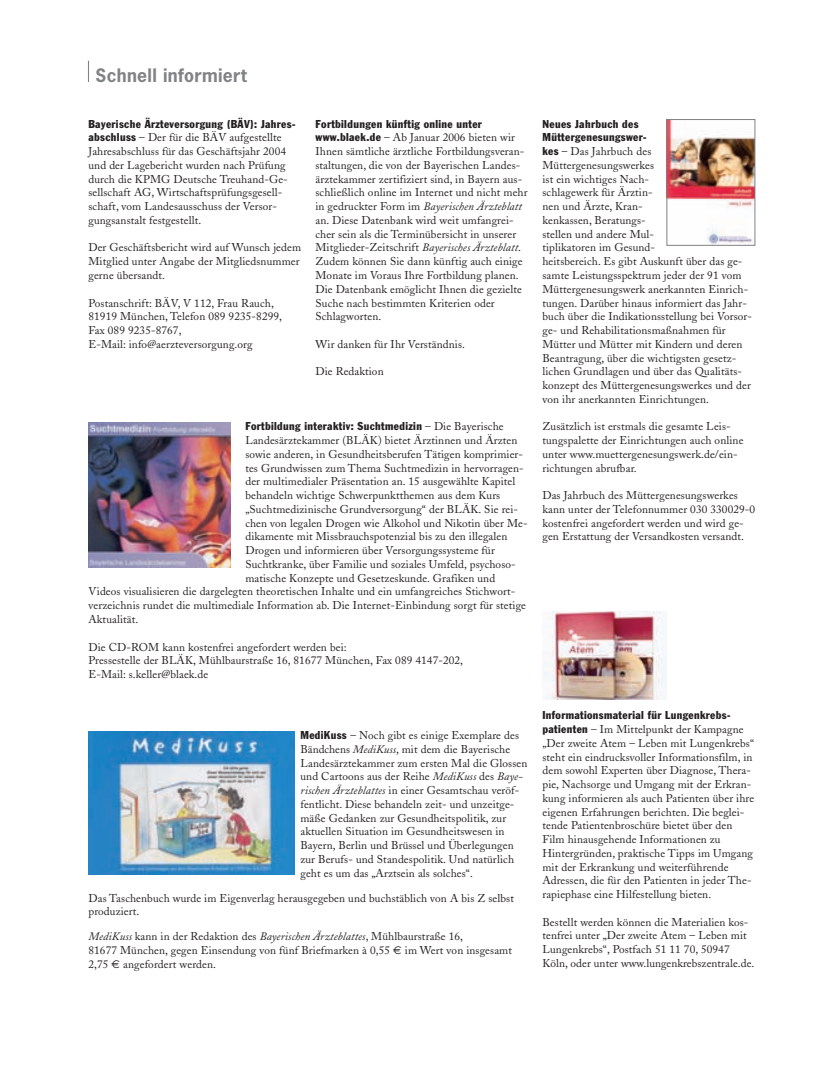
<style>
.page{position:relative;width:837px;height:1085px;background:#fff}
.page>*{position:absolute;margin:0;border:0;box-sizing:border-box;transform-origin:0 0}
.t1{font:700 17.5px "News Gothic";letter-spacing:.02em;color:#808285}
.t2{font:11.25px/13.8px "Adobe Caslon";letter-spacing:.01em;color:#231f20}
.t3{font:condensed 11.25px/13.8px "Franklin Gothic";letter-spacing:.03em;color:#231f20}
.s1{font-family:"Franklin Gothic";font-stretch:condensed}
.s2{font-style:italic}
.s3{font-family:"Adobe Caslon";font-stretch:normal}
.s4{font-family:"Euro Sans"}
</style>
<div class="page">
<svg style="left:88px;top:61px;width:1px;height:21px"></svg>
<img style="left:88px;top:731px;width:206px;height:143px">
<img style="left:668px;top:121px;width:85px;height:122px">
<div style="left:666px;top:119px;width:89px;height:126px;border:1px solid #808285"></div>
<img style="left:542px;top:611px;width:124px;height:88px">
<img style="left:88px;top:422px;width:142px;height:146px">
<h1 class="t1" style="left:95px;top:68px;width:153px">Schnell informiert</h1>
<p class="t3" style="left:88px;top:118px;width:208px">Bayerische Ärzteversorgung (BÄV): Jahres-</p>
<p class="t2" style="left:88px;top:132px;width:201px"><span class="s1">abschluss</span> – Der für die BÄV aufgestellte Jahresabschluss für das Geschäftsjahr 2004 und der Lagebericht wurden nach Prüfung durch die KPMG Deutsche Treuhand-Ge&shy;sellschaft AG, Wirtschaftsprüfungsgesell&shy;schaft, vom Landesausschuss der Versor&shy;gungsanstalt festgestellt.</p>
<p class="t2" style="left:88px;top:242px;width:214px">Der Geschäftsbericht wird auf Wunsch jedem<br>Mitglied unter Angabe der Mitgliedsnummer gerne übersandt.</p>
<p class="t2" style="left:88px;top:297px;width:195px">Postanschrift: BÄV, V 112, Frau Rauch, 81919 München, Telefon 089 9235-8299, Fax 089 9235-8767,<br>E-Mail: info@aerzteversorgung.org</p>
<p class="t3" style="left:315px;top:118px;width:168px">Fortbildungen künftig online unter</p>
<p class="t2" style="left:315px;top:132px;width:213px"><span class="s1">www.blaek.de</span> – Ab Januar 2006 bieten wir Ihnen sämtliche ärztliche Fortbildungsveran&shy;staltungen, die von der Bayerischen Landes&shy;ärztekammer zertifiziert sind, in Bayern aus&shy;schließlich online im Internet und nicht mehr in gedruckter Form im <span class="s2">Bayerischen Ärzteblatt </span>an. Diese Datenbank wird weit umfangrei&shy;cher sein als die Terminübersicht in unserer Mitglieder-Zeitschrift <span class="s2">Bayerisches Ärzteblatt</span>.<br>Zudem können Sie dann künftig auch einige Monate im Voraus Ihre Fortbildung planen.<br>Die Datenbank emöglicht Ihnen die gezielte Suche nach bestimmten Kriterien oder Schlagworten.</p>
<p class="t2" style="left:315px;top:338px;width:151px">Wir danken für Ihr Verständnis.</p>
<p class="t2" style="left:315px;top:366px;width:70px">Die Redaktion</p>
<p class="t3" style="left:245px;top:420px;width:260px">Fortbildung interaktiv: Suchtmedizin <span class="s3">– Die Bayerische</span></p>
<p class="t2" style="left:245px;top:434px;width:273px">Landesärztekammer (BLÄK) bietet Ärztinnen und Ärzten</p>
<p class="t2" style="left:245px;top:448px;width:279px">sowie anderen, in Gesundheitsberufen Tätigen komprimier-</p>
<p class="t2" style="left:245px;top:462px;width:280px">tes Grundwissen zum Thema Suchtmedizin in hervorragen-</p>
<p class="t2" style="left:245px;top:476px;width:271px">der multimedialer Präsentation an. 15 ausgewählte Kapitel</p>
<p class="t2" style="left:245px;top:489px;width:256px">behandeln wichtige Schwerpunktthemen aus dem Kurs</p>
<p class="t2" style="left:245px;top:503px;width:274px">„Suchtmedizinische Grundversorgung“ der BLÄK. Sie rei-</p>
<p class="t2" style="left:245px;top:517px;width:284px">chen von legalen Drogen wie Alkohol und Nikotin über Me-</p>
<p class="t2" style="left:245px;top:531px;width:263px">dikamente mit Missbrauchspotenzial bis zu den illegalen</p>
<p class="t2" style="left:245px;top:544px;width:251px">Drogen und informieren über Versorgungssysteme für</p>
<p class="t2" style="left:245px;top:558px;width:272px">Suchtkranke, über Familie und soziales Umfeld, psychoso-</p>
<p class="t2" style="left:245px;top:572px;width:251px">matische Konzepte und Gesetzeskunde. Grafiken und</p>
<p class="t2" style="left:88px;top:586px;width:428px">Videos visualisieren die dargelegten theoretischen Inhalte und ein umfangreiches Stichwort-</p>
<p class="t2" style="left:88px;top:599px;width:439px">verzeichnis rundet die multimediale Information ab. Die Internet-Einbindung sorgt für stetige</p>
<p class="t2" style="left:88px;top:613px;width:51px">Aktualität.</p>
<p class="t2" style="left:88px;top:641px;width:376px">Die CD-ROM kann kostenfrei angefordert werden bei:<br>Pressestelle der BLÄK, Mühlbaurstraße 16, 81677 München, Fax 089 4147-202,<br>E-Mail: s.keller@blaek.de</p>
<p class="t2" style="left:300px;top:729px;width:228px"><span class="s1">MediKuss</span> – Noch gibt es einige Exemplare des Bändchens <span class="s2">MediKuss</span>, mit dem die Bayerische Landesärztekammer zum ersten Mal die Glossen und Cartoons aus der Reihe <span class="s2">MediKuss</span> des <span class="s2">Baye&shy;rischen Ärzteblattes</span> in einer Gesamtschau veröf&shy;fentlicht. Diese behandeln zeit- und unzeitge&shy;mäße Gedanken zur Gesundheitspolitik, zur aktuellen Situation im Gesundheitswesen in Bayern, Berlin und Brüssel und Überlegungen zur Berufs- und Standespolitik. Und natürlich geht es um das „Arztsein als solches“.</p>
<p class="t2" style="left:88px;top:892px;width:427px">Das Taschenbuch wurde im Eigenverlag herausgegeben und buchstäblich von A bis Z selbst produziert.</p>
<p class="t2" style="left:88px;top:930px;width:425px"><span class="s2">MediKuss</span> kann in der Redaktion des <span class="s2">Bayerischen Ärzteblattes</span>, Mühlbaurstraße 16,<br>81677 München, gegen Einsendung von fünf Briefmarken à 0,55 <span class="s4">€</span> im Wert von insgesamt<br>2,75 <span class="s4">€</span> angefordert werden.</p>
<p class="t3" style="left:542px;top:118px;width:105px">Neues Jahrbuch des<br>Müttergenesungswer-</p>
<p class="t2" style="left:542px;top:146px;width:211px"><span class="s1">kes</span> – Das Jahrbuch des Müttergenesungswerkes<br>ist ein wichtiges Nach-<br>schlagewerk für Ärztin-<br>nen und Ärzte, Kran-<br>kenkassen, Beratungs-<br>stellen und andere Mul-<br>tiplikatoren im Gesund-<br>heitsbereich. Es gibt Auskunft über das ge&shy;samte Leistungsspektrum jeder der 91 vom Müttergenesungswerk anerkannten Einrich&shy;tungen. Darüber hinaus informiert das Jahr&shy;buch über die Indikationsstellung bei Vorsor&shy;ge- und Rehabilitationsmaßnahmen für Mütter und Mütter mit Kindern und deren Beantragung, über die wichtigsten gesetz&shy;lichen Grundlagen und über das Qualitäts&shy;konzept des Müttergenesungswerkes und der von ihr anerkannten Einrichtungen.</p>
<p class="t2" style="left:542px;top:421px;width:202px">Zusätzlich ist erstmals die gesamte Leis&shy;tungspalette der Einrichtungen auch online unter www.muettergenesungswerk.de/ein&shy;richtungen abrufbar.</p>
<p class="t2" style="left:542px;top:489px;width:214px">Das Jahrbuch des Müttergenesungswerkes kann unter der Telefonnummer 030 330029-0 kostenfrei angefordert werden und wird ge&shy;gen Erstattung der Versandkosten versandt.</p>
<p class="t3" style="left:542px;top:709px;width:189px">Informationsmaterial für Lungenkrebs-</p>
<p class="t2" style="left:542px;top:723px;width:213px"><span class="s1">patienten</span> – Im Mittelpunkt der Kampagne „Der zweite Atem – Leben mit Lungenkrebs“ steht ein eindrucksvoller Informationsfilm, in dem sowohl Experten über Diagnose, Thera&shy;pie, Nachsorge und Umgang mit der Erkran&shy;kung informieren als auch Patienten über ihre eigenen Erfahrungen berichten. Die beglei&shy;tende Patientenbroschüre bietet über den Film hinausgehende Informationen zu Hintergründen, praktische Tipps im Umgang mit der Erkrankung und weiterführende Adressen, die für den Patienten in jeder The&shy;rapiephase eine Hilfestellung bieten.</p>
<p class="t2" style="left:542px;top:916px;width:213px">Bestellt werden können die Materialien kos&shy;tenfrei unter „Der zweite Atem – Leben mit Lungenkrebs“, Postfach 51 11 70, 50947<br>Köln, oder unter www.lungenkrebszentrale.de.</p>
</div>
